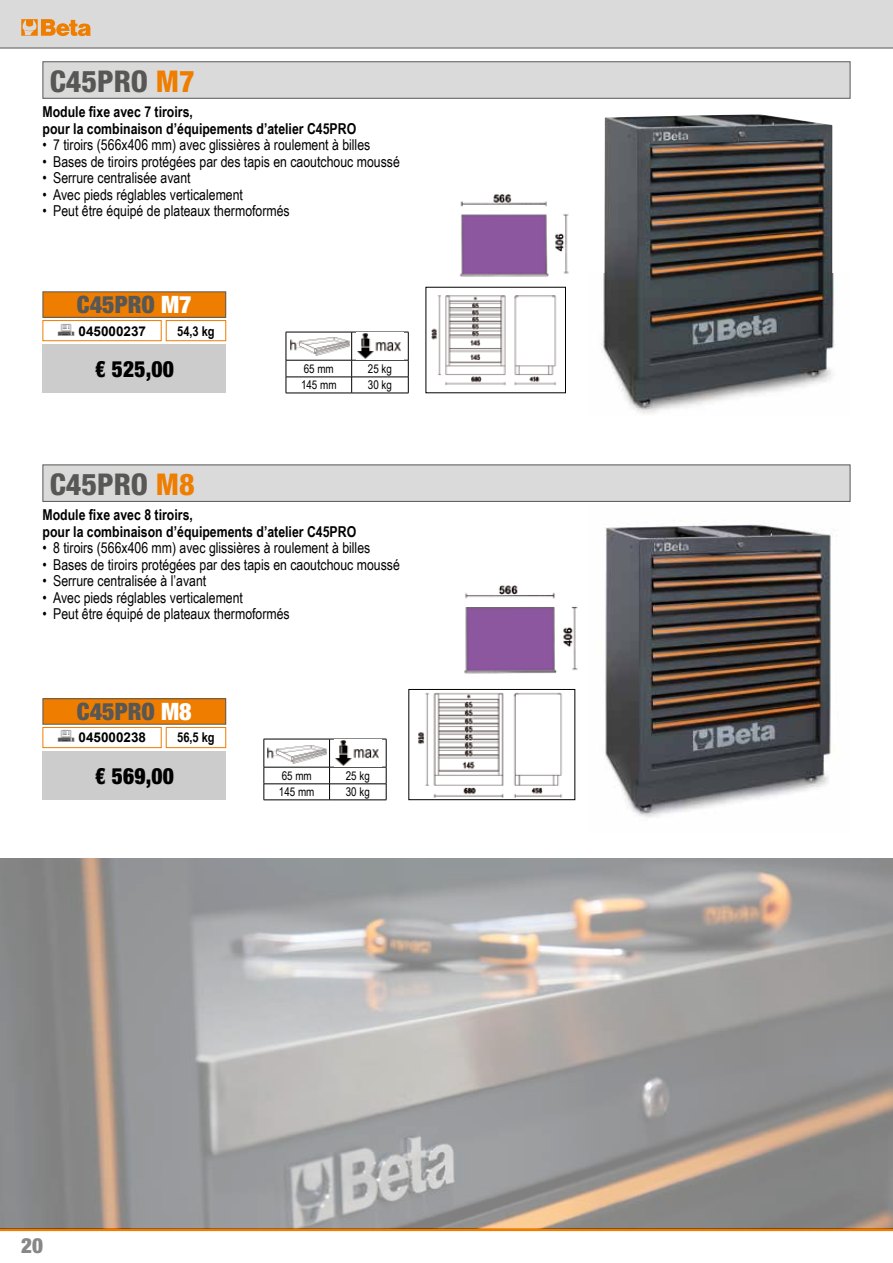
<style>
.page{position:relative;width:893px;height:1263px;background:#fff}
.page>*{position:absolute;margin:0;border:0;box-sizing:border-box;transform-origin:0 0}
.t1{font:800 condensed 30px "Helvetica Neue LT Std";color:#575756}
.t2{font:900 condensed 24px "Helvetica Neue LT Std";color:#575756}
.t3{font:900 condensed 22.5px "Helvetica Neue LT Std";letter-spacing:.01em;color:#000;scale:.95 1}
.t4{font:900 condensed 21px "Helvetica Neue LT Std";color:#878787}
.t5{font:15px "Arial Beta Narrow";color:#000}
.t6{font:700 15px/16.5px "Arial Beta Narrow";color:#000}
.t7{font:700 13.5px "Arial Beta";color:#000}
.t8{font:700 13.5px "Arial Beta Narrow";color:#000}
.t9{font:12px "Arial Beta Narrow";color:#000}
.s1{color:#ef7d00}
.s2{color:#fff}
</style>
<div class="page">
<div style="left:0;top:0;width:893px;height:48px;background:#dadada"></div>
<hr style="left:0;top:1228px;width:893px;height:3px;background:#ef7d00">
<div style="left:43px;top:61px;width:807px;height:38px;background:#dadada;border:1px solid #575756"></div>
<div style="left:43px;top:464px;width:807px;height:38px;background:#dadada;border:1px solid #575756"></div>
<div style="left:43px;top:320px;width:119px;height:21px;border:1px solid #ef7d00"></div>
<div style="left:166px;top:320px;width:60px;height:21px;border:1px solid #ef7d00"></div>
<div style="left:43px;top:292px;width:183px;height:25px;background:#ef7d00"></div>
<div style="left:43px;top:291px;width:183px;height:27px;border:1px solid #575756"></div>
<div style="left:43px;top:727px;width:119px;height:21px;border:1px solid #ef7d00"></div>
<div style="left:166px;top:727px;width:60px;height:21px;border:1px solid #ef7d00"></div>
<div style="left:43px;top:699px;width:183px;height:25px;background:#ef7d00"></div>
<div style="left:43px;top:698px;width:183px;height:27px;border:1px solid #575756"></div>
<hr style="left:286px;top:332px;width:66px;height:1px;background:#000">
<hr style="left:352px;top:332px;width:56px;height:1px;background:#000">
<hr style="left:286px;top:360px;width:66px;height:1px;background:#000">
<hr style="left:352px;top:360px;width:56px;height:1px;background:#000">
<hr style="left:286px;top:377px;width:66px;height:1px;background:#000">
<svg style="left:286px;top:332px;width:1px;height:61px"></svg>
<hr style="left:352px;top:377px;width:56px;height:1px;background:#000">
<svg style="left:351px;top:332px;width:1px;height:61px"></svg>
<svg style="left:408px;top:332px;width:1px;height:61px"></svg>
<hr style="left:286px;top:393px;width:66px;height:1px;background:#000">
<hr style="left:352px;top:393px;width:56px;height:1px;background:#000">
<img style="left:290px;top:337px;width:60px;height:19px">
<img style="left:357px;top:333px;width:44px;height:26px">
<img style="left:459px;top:194px;width:110px;height:83px">
<img style="left:431px;top:295px;width:126px;height:91px">
<img style="left:601px;top:273px;width:235px;height:140px">
<img style="left:604px;top:114px;width:228px;height:292px">
<img style="left:605px;top:524px;width:232px;height:294px">
<img style="left:418px;top:692px;width:144px;height:106px">
<div style="left:408px;top:689px;width:167px;height:111px;border:1px solid #000"></div>
<img style="left:464px;top:585px;width:114px;height:89px">
<hr style="left:264px;top:739px;width:66px;height:1px;background:#000">
<hr style="left:330px;top:739px;width:56px;height:1px;background:#000">
<hr style="left:264px;top:767px;width:66px;height:1px;background:#000">
<hr style="left:330px;top:767px;width:56px;height:1px;background:#000">
<hr style="left:264px;top:783px;width:66px;height:1px;background:#000">
<svg style="left:264px;top:739px;width:1px;height:61px"></svg>
<hr style="left:330px;top:783px;width:56px;height:1px;background:#000">
<svg style="left:329px;top:739px;width:1px;height:61px"></svg>
<svg style="left:386px;top:739px;width:1px;height:61px"></svg>
<hr style="left:264px;top:800px;width:66px;height:1px;background:#000">
<hr style="left:330px;top:800px;width:56px;height:1px;background:#000">
<img style="left:335px;top:740px;width:44px;height:26px">
<img style="left:267px;top:745px;width:60px;height:19px">
<img style="left:0;top:858px;width:893px;height:370px">
<div style="left:43px;top:344px;width:183px;height:49px;background:#ccc"></div>
<div style="left:43px;top:751px;width:183px;height:49px;background:#ccc"></div>
<h1 class="t1" style="left:50px;top:62px;width:147px">C45PRO <span class="s1">M7</span></h1>
<p class="t6" style="left:43px;top:103px;width:315px">Module fixe avec 7 tiroirs,<br>pour la combinaison d’équipements d’atelier C45PRO</p>
<p class="t5" style="left:43px;top:134px;width:329px">• 7 tiroirs (566x406 mm) avec glissières à roulement à billes</p>
<p class="t5" style="left:43px;top:150px;width:359px">• Bases de tiroirs protégées par des tapis en caoutchouc moussé</p>
<p class="t5" style="left:43px;top:167px;width:150px">• Serrure centralisée avant</p>
<p class="t5" style="left:43px;top:183px;width:202px">• Avec pieds réglables verticalement</p>
<p class="t5" style="left:43px;top:200px;width:249px">• Peut être équipé de plateaux thermoformés</p>
<h2 class="t2" style="left:77px;top:290px;width:116px">C45PRO <span class="s2">M7</span></h2>
<p class="t7" style="left:79px;top:322px;width:69px">045000237</p>
<p class="t8" style="left:177px;top:321px;width:39px">54,3 kg</p>
<h3 class="t3" style="left:95px;top:355px;width:85px">€ 525,00</h3>
<h1 class="t1" style="left:50px;top:465px;width:147px">C45PRO <span class="s1">M8</span></h1>
<p class="t9" style="left:304px;top:360px;width:32px">65 mm</p>
<p class="t9" style="left:368px;top:360px;width:26px">25 kg</p>
<p class="t9" style="left:301px;top:376px;width:37px">145 mm</p>
<p class="t9" style="left:368px;top:376px;width:26px">30 kg</p>
<p class="t6" style="left:43px;top:506px;width:315px">Module fixe avec 8 tiroirs,<br>pour la combinaison d’équipements d’atelier C45PRO</p>
<p class="t5" style="left:43px;top:537px;width:329px">• 8 tiroirs (566x406 mm) avec glissières à roulement à billes</p>
<p class="t5" style="left:43px;top:554px;width:359px">• Bases de tiroirs protégées par des tapis en caoutchouc moussé</p>
<p class="t5" style="left:43px;top:570px;width:165px">• Serrure centralisée à l’avant</p>
<p class="t5" style="left:43px;top:587px;width:202px">• Avec pieds réglables verticalement</p>
<p class="t5" style="left:43px;top:603px;width:249px">• Peut être équipé de plateaux thermoformés</p>
<h2 class="t2" style="left:77px;top:697px;width:116px">C45PRO <span class="s2">M8</span></h2>
<p class="t7" style="left:79px;top:729px;width:69px">045000238</p>
<p class="t8" style="left:177px;top:727px;width:39px">56,5 kg</p>
<h3 class="t3" style="left:95px;top:762px;width:85px">€ 569,00</h3>
<p class="t9" style="left:282px;top:767px;width:32px">65 mm</p>
<p class="t9" style="left:346px;top:767px;width:26px">25 kg</p>
<p class="t9" style="left:279px;top:783px;width:37px">145 mm</p>
<p class="t9" style="left:346px;top:783px;width:26px">30 kg</p>
<h3 class="t4" style="left:21px;top:1233px;width:23px">20</h3>
</div>
